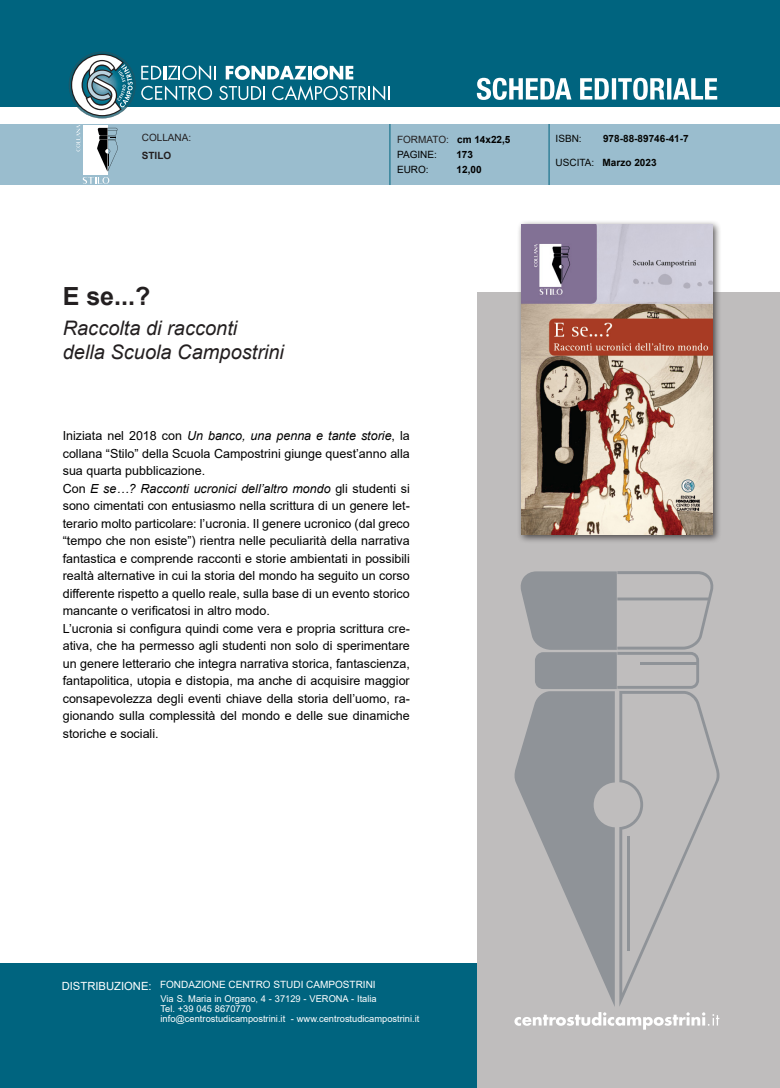
<style>
.page{position:relative;width:780px;height:1088px;background:#fff}
.page>*{position:absolute;margin:0;border:0;box-sizing:border-box;transform-origin:0 0}
.t1{font:700 25px "Arial";color:#231f20}
.t2{font:italic 20px "Arial";color:#231f20}
.t3{font:12.5px/17.5px "Arial";color:#000;text-align:justify}
.t4{font:11.25px "Arial";color:#fff}
.t5{font:700 10px "Arial";color:#040503}
.t6{font:10px "Arial";color:#fff}
.t7{font:700 10px "Arial";color:#000}
.t8{font:10px "Arial";color:#000}
.t9{font:10px "Arial";color:#231f20}
.t10{font:700 10px "Arial";color:#231f20}
.t11{font:10px "Arial";color:#040503}
.Normale{font:9.38px "Arial";color:#fff}
.s1{font-weight:400;color:#231f20}
.s2{font-style:italic}
.s3{font-weight:400}
</style>
<div class="page">
<div style="left:0;top:963px;width:780px;height:125px;background:#00647f"></div>
<div style="left:477px;top:292px;width:303px;height:796px;background:#bfbdbd"></div>
<div style="left:0;top:0;width:780px;height:107px;background:#00647f"></div>
<svg style="left:477px;top:78px;width:240px;height:22px"></svg>
<div style="left:0;top:124px;width:780px;height:60px;background:#9abdce"></div>
<hr style="left:548px;top:124px;width:1px;height:60px;background:#00647f">
<hr style="left:389px;top:124px;width:1px;height:60px;background:#00647f">
<svg style="left:69px;top:52px;width:320px;height:66px"></svg>
<div style="left:517px;top:220px;width:205px;height:324px;background:#231f20;opacity:.75"></div>
<img style="left:521px;top:224px;width:191px;height:311px">
<div style="left:83px;top:125px;width:25px;height:49px;background:#fff"></div>
<svg style="left:97px;top:128px;width:21px;height:43px"></svg>
<svg style="left:83px;top:177px;width:26px;height:7px"></svg>
<svg style="left:76px;top:125px;width:4px;height:26px"></svg>
<svg style="left:514px;top:571px;width:205px;height:459px"></svg>
<p class="t9" style="left:142px;top:130px;width:51px">COLLANA:</p>
<p class="t10" style="left:142px;top:148px;width:31px">STILO</p>
<p class="t1" style="left:63px;top:279px;width:89px">E se...?</p>
<p class="t2" style="left:63px;top:315px;width:176px">Raccolta di racconti</p>
<p class="t2" style="left:63px;top:339px;width:223px">della Scuola Campostrini</p>
<p class="t7" style="left:397px;top:132px;width:115px"><span class="s1">FORMATO:</span> cm 14x22,5</p>
<p class="t8" style="left:397px;top:147px;width:41px">PAGINE:</p>
<p class="t7" style="left:456px;top:147px;width:18px">173</p>
<p class="t8" style="left:397px;top:162px;width:33px">EURO:</p>
<p class="t7" style="left:456px;top:162px;width:27px">12,00</p>
<p class="t3" style="left:63px;top:427px;width:348px">Iniziata nel 2018 con <span class="s2">Un banco, una penna e tante storie</span>, la collana “Stilo” della Scuola Campostrini giunge quest’anno alla sua quarta pubblicazione.</p>
<p class="t3" style="left:63px;top:480px;width:348px">Con <span class="s2">E se…? Racconti ucronici dell’altro mondo</span> gli studenti si sono cimentati con entusiasmo nella scrittura di un genere let&shy;terario molto particolare: l’ucronia. Il genere ucronico (dal greco “tempo che non esiste”) rientra nelle peculiarità della narrativa fantastica e comprende racconti e storie ambientati in possibili realtà alternative in cui la storia del mondo ha seguito un corso differente rispetto a quello reale, sulla base di un evento storico mancante o verificatosi in altro modo.</p>
<p class="t3" style="left:63px;top:620px;width:348px">L’ucronia si configura quindi come vera e propria scrittura cre&shy;ativa, che ha permesso agli studenti non solo di sperimentare un genere letterario che integra narrativa storica, fantascienza, fantapolitica, utopia e distopia, ma anche di acquisire maggior consapevolezza degli eventi chiave della storia dell’uomo, ra&shy;gionando sulla complessità del mondo e delle sue dinamiche storiche e sociali.</p>
<p class="t11" style="left:555px;top:132px;width:28px">ISBN:</p>
<p class="t5" style="left:603px;top:132px;width:87px">978-88-89746-41-7</p>
<p class="t5" style="left:555px;top:156px;width:102px"><span class="s3">USCITA:</span> Marzo 2023</p>
<p class="t4" style="left:62px;top:978px;width:92px">DISTRIBUZIONE:</p>
<p class="t6" style="left:160px;top:978px;width:217px">FONDAZIONE CENTRO STUDI CAMPOSTRINI</p>
<p class="Normale" style="left:160px;top:992px;width:218px">Via S. Maria in Organo, 4 - 37129 - VERONA - Italia</p>
<p class="Normale" style="left:160px;top:1002px;width:92px">Tel. +39 045 8670770</p>
<p class="Normale" style="left:160px;top:1012px;width:260px">info@centrostudicampostrini.it - www.centrostudicampostrini.it</p>
</div>
